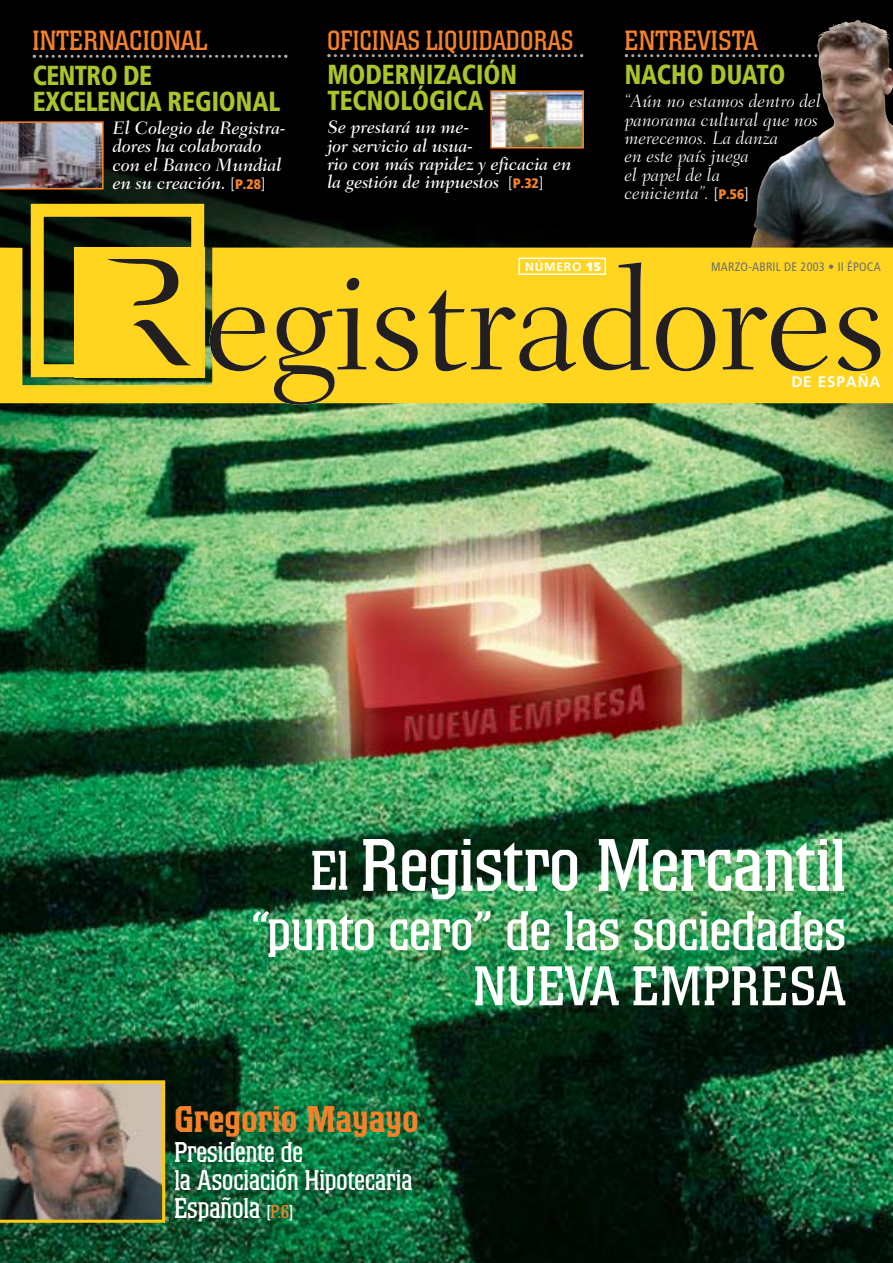
<style>
.page{position:relative;width:893px;height:1263px;background:#fff}
.page>*{position:absolute;margin:0;border:0;box-sizing:border-box;transform-origin:0 0}
.t1{font:73.35px "Colossalis";color:#fff}
.t2{font:55.05px/55.1px "Colossalis";color:#fff;text-align:right}
.t3{font:500 36.75px "Colossalis";color:#f5822a;scale:.95 1}
.t4{font:28.2px/28.2px "Colossalis";color:#fff;scale:.95 1}
.t5{font:900 condensed 27.6px/26px "Frutiger";color:#acc32b;scale:.9 1}
.t6{font:900 condensed 27.6px/26px "Frutiger";letter-spacing:-.02em;color:#acc32b;scale:.9 1}
.t7{font:27.6px "Colossalis";letter-spacing:.02em;color:#f5822a;scale:.93 1}
.t8{font:27.6px "Colossalis";letter-spacing:.02em;color:#f5822a}
.t9{font:27.6px "Colossalis";color:#f5822a}
.t10{font:italic 500 18.3px/18.3px "Fairfield LH";letter-spacing:-.01em;color:#fff}
.t11{font:italic 300 18.3px/18.3px "Fairfield LH";color:#fff}
.t12{font:700 15.3px "Frutiger";letter-spacing:.055em;color:#fff}
.t13{font:condensed 12.3px "Frutiger";letter-spacing:.02em;color:#6c6e70}
.t14{font:700 12.3px "Frutiger";letter-spacing:.055em;color:#fff}
.s1{font-family:"Frutiger";font-weight:300;font-style:normal;font-size:15.3px}
.s2{font-family:"Frutiger";font-weight:900;font-style:normal;font-stretch:condensed;font-size:13.8px;color:#f5822a}
.s3{font-family:"Frutiger";font-style:normal;font-size:15.3px}
.s4{font-weight:900}
.s5{font-size:55.05px}
.s6{font-size:18.3px}
.s7{font-size:18.3px;color:#f5822a}
</style>
<div class="page">
<img style="left:0;top:0;width:893px;height:1263px">
<svg style="left:625px;top:54px;width:125px;height:3px"></svg>
<img style="left:750px;top:21px;width:143px;height:227px">
<svg style="left:0;top:248px;width:893px;height:155px;background:#c1aa1f"></svg>
<svg style="left:33px;top:55px;width:254px;height:3px"></svg>
<svg style="left:327px;top:54px;width:256px;height:3px"></svg>
<div style="left:31px;top:204px;width:173px;height:173px;border:13px solid #ffd51f"></div>
<div style="left:519px;top:258px;width:87px;height:17px;border:2px solid #fff"></div>
<div style="left:74px;top:247px;width:130px;height:130px;background:#ffd51f"></div>
<svg style="left:133px;top:319px;width:58px;height:46px"></svg>
<svg style="left:107px;top:259px;width:71px;height:47px"></svg>
<svg style="left:210px;top:262px;width:670px;height:143px;background:#dcb921"></svg>
<svg style="left:0;top:1080px;width:165px;height:143px;background:#917d6b"></svg>
<img style="left:0;top:121px;width:104px;height:69px">
<img style="left:493px;top:93px;width:88px;height:52px">
<div style="left:490px;top:90px;width:94px;height:58px;border:2px solid #f5822a"></div>
<h3 class="t8" style="left:33px;top:25px;width:177px">INTERNACIONAL</h3>
<h3 class="t6" style="left:33px;top:62px;width:277px">CENTRO DE<br>EXCELENCIA REGIONAL</h3>
<p class="t10" style="left:113px;top:119px;width:175px">El Colegio de Registra&shy;dores ha colaborado con el Banco Mundial en su creación. <span class="s1">[</span><span class="s2">P.28</span><span class="s1">]</span></p>
<h3 class="t7" style="left:327px;top:25px;width:266px">OFICINAS LIQUIDADORAS</h3>
<h3 class="t5" style="left:327px;top:62px;width:212px">MODERNIZACIÓN<br>TECNOLÓGICA</h3>
<p class="t10" style="left:327px;top:118px;width:246px">Se prestará un me-<br>jor servicio al usua-<br>rio con más rapidez y eficacia en la gestión de impuestos <span class="s1">[</span><span class="s2">P.32</span><span class="s1">]</span></p>
<h3 class="t9" style="left:625px;top:25px;width:135px">ENTREVISTA</h3>
<h3 class="t5" style="left:625px;top:62px;width:180px">NACHO DUATO</h3>
<p class="t11" style="left:625px;top:92px;width:198px">“Aún no estamos dentro del panorama cultural que nos merecemos. La danza<br>en este país juega<br>el papel de la<br>cenicienta”. <span class="s3">[</span><span class="s2">P.56</span><span class="s3">]</span></p>
<p class="t14" style="left:525px;top:259px;width:77px">NÚMERO <span class="s4">15</span></p>
<p class="t13" style="left:711px;top:259px;width:171px">MARZO-ABRIL DE 2003 • II ÉPOCA</p>
<p class="t12" style="left:791px;top:373px;width:91px">DE ESPAÑA</p>
<h1 class="t1" style="left:311px;top:824px;width:537px"><span class="s5">El</span> Registro Mercantil</h1>
<h2 class="t2" style="left:251px;top:904px;width:597px">“punto cero” de las sociedades<br>NUEVA EMPRESA</h2>
<h3 class="t3" style="left:174px;top:1098px;width:259px">Gregorio Mayayo</h3>
<h3 class="t4" style="left:174px;top:1138px;width:252px">Presidente de<br>la Asociación Hipotecaria<br>Española <span class="s6">[</span><span class="s7">P.6</span><span class="s6">]</span></h3>
</div>
